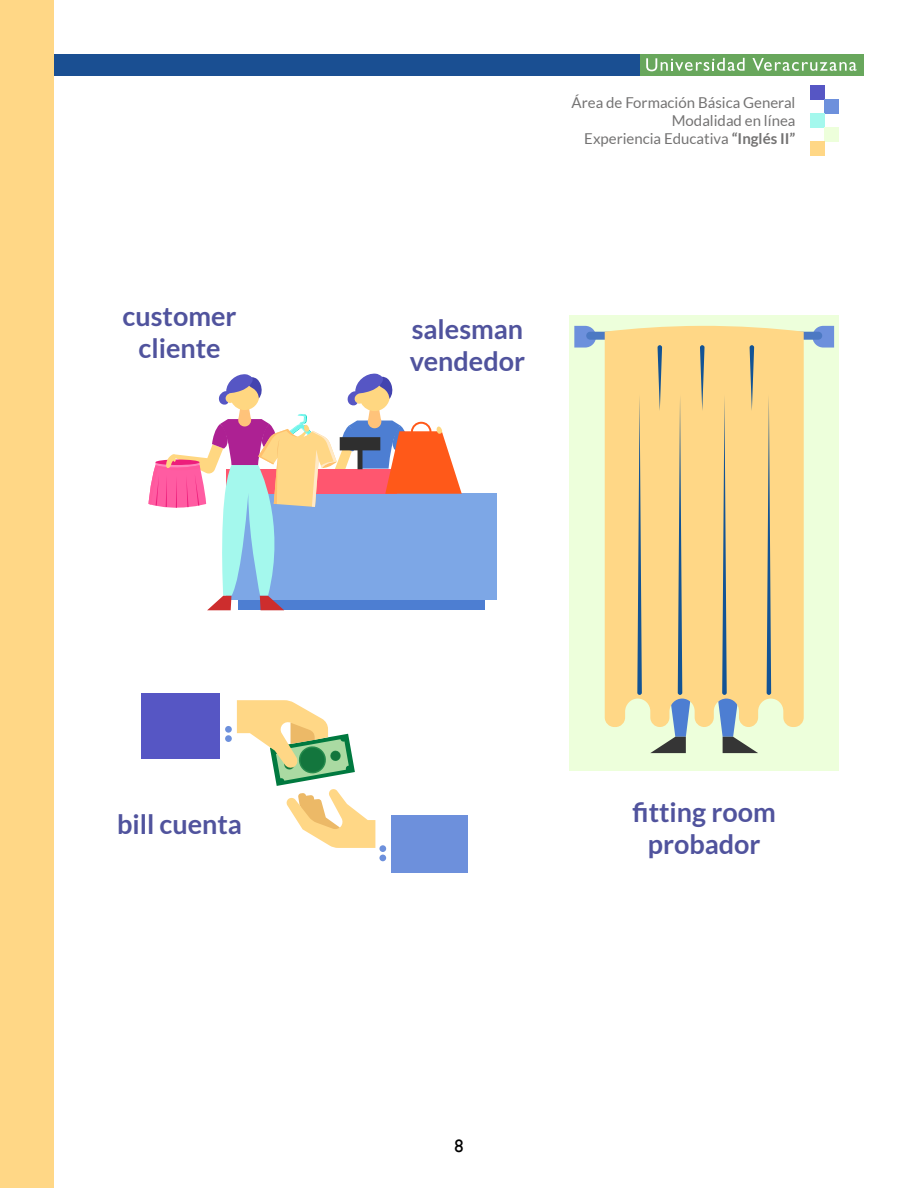
<style>
.page{position:relative;width:918px;height:1188px;background:#fff}
.page>*{position:absolute;margin:0;border:0;box-sizing:border-box;transform-origin:0 0}
.t1{font:700 27px/32.4px "Lato";color:#50539d;text-align:center}
.t2{font:18px "Gill Sans";color:#000}
.t3{font:15px/18px "Lato";color:#747373;text-align:right}
.s1{font-weight:700}
</style>
<div class="page">
<div style="left:638px;top:54px;width:226px;height:22px;background:#68a75c"></div>
<svg style="left:646px;top:58px;width:99px;height:13px"></svg>
<svg style="left:752px;top:58px;width:105px;height:13px"></svg>
<div style="left:54px;top:54px;width:586px;height:21px;background:#1a4f92"></div>
<div style="left:0;top:0;width:54px;height:1188px;background:#ffd786"></div>
<div style="left:811px;top:85px;width:14px;height:14px;background:#5656c4"></div>
<div style="left:825px;top:99px;width:14px;height:15px;background:#6d90dc"></div>
<div style="left:811px;top:114px;width:14px;height:14px;background:#a4f8ed"></div>
<div style="left:825px;top:128px;width:14px;height:14px;background:#edffdb"></div>
<div style="left:811px;top:142px;width:14px;height:14px;background:#ffd786"></div>
<div style="left:226px;top:494px;width:270px;height:106px;background:#7da7e6"></div>
<div style="left:238px;top:600px;width:246px;height:10px;background:#4d7ed2"></div>
<svg style="left:149px;top:373px;width:313px;height:237px"></svg>
<div style="left:391px;top:815px;width:77px;height:58px;background:#6d90dc"></div>
<div style="left:379px;top:855px;width:7px;height:6px;background:#6d90dc;border-radius:50%"></div>
<div style="left:379px;top:845px;width:7px;height:7px;background:#6d90dc;border-radius:50%"></div>
<div style="left:141px;top:694px;width:79px;height:65px;background:#5656c4"></div>
<svg style="left:237px;top:700px;width:138px;height:148px"></svg>
<div style="left:225px;top:735px;width:7px;height:7px;background:#6d90dc;border-radius:50%"></div>
<div style="left:225px;top:726px;width:7px;height:7px;background:#6d90dc;border-radius:50%"></div>
<div style="left:570px;top:315px;width:269px;height:456px;background:#edffdb"></div>
<svg style="left:574px;top:326px;width:22px;height:22px"></svg>
<svg style="left:812px;top:326px;width:22px;height:22px"></svg>
<div style="left:586px;top:332px;width:236px;height:8px;background:#4c79c3;border-radius:4px"></div>
<div style="left:605px;top:326px;width:199px;height:401px;background:#ffd786"></div>
<svg style="left:637px;top:394px;width:5px;height:301px;background:#939a8c"></svg>
<svg style="left:767px;top:394px;width:4px;height:301px"></svg>
<svg style="left:716px;top:345px;width:42px;height:408px;background:#e8cb8b"></svg>
<svg style="left:700px;top:345px;width:5px;height:66px"></svg>
<svg style="left:650px;top:345px;width:43px;height:408px;background:#e8cc8b"></svg>
<h1 class="t1" style="left:123px;top:300px;width:115px">customer cliente</h1>
<p class="t3" style="left:572px;top:94px;width:225px">Área de Formación Básica General<br>Modalidad en línea<br>Experiencia Educativa <span class="s1">“Inglés II”</span></p>
<h1 class="t1" style="left:410px;top:313px;width:117px;text-align:left">salesman vendedor</h1>
<h1 class="t1" style="left:117px;top:808px;width:127px">bill cuenta</h1>
<p class="t2" style="left:454px;top:1136px;width:10px">8</p>
<h1 class="t1" style="left:633px;top:795px;width:145px">fitting room probador</h1>
</div>
